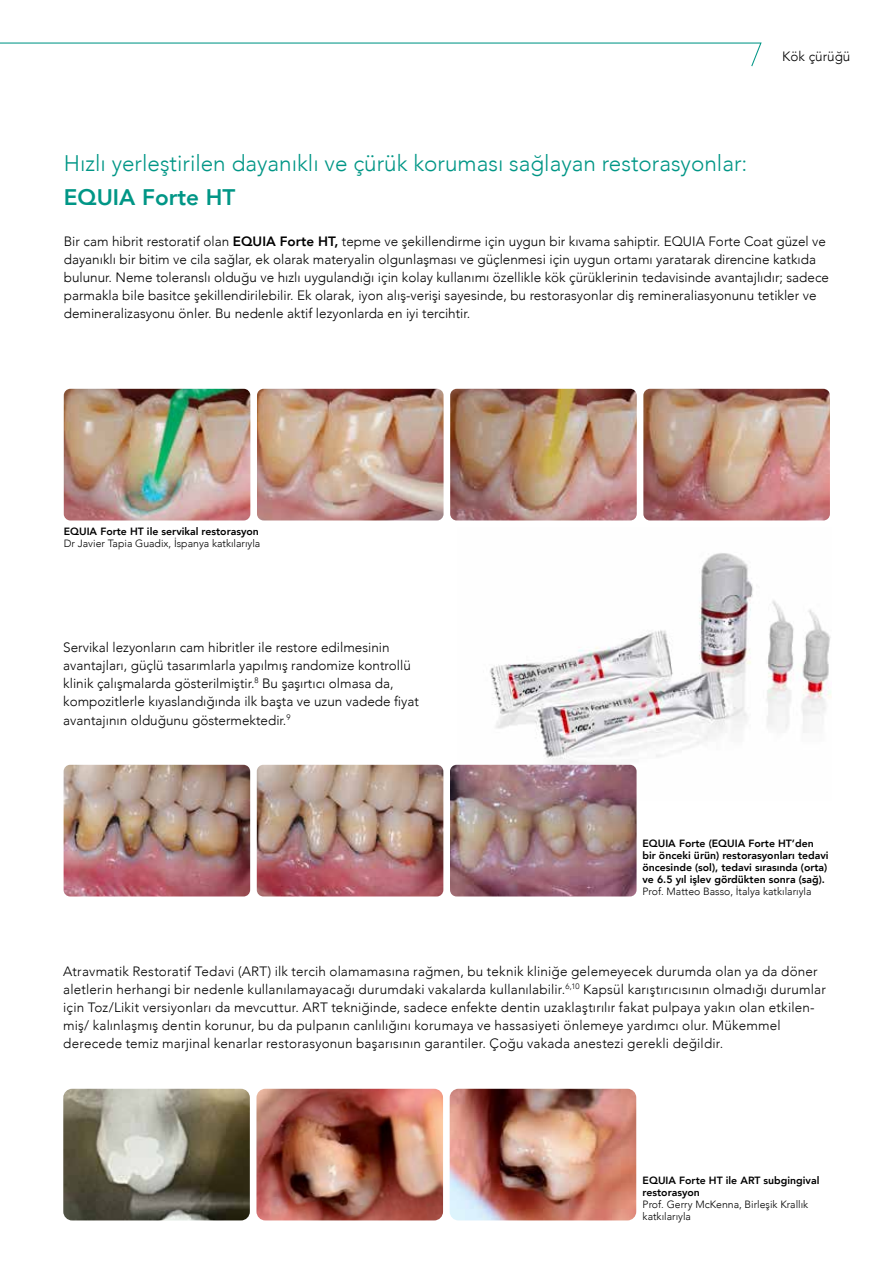
<style>
.page{position:relative;width:893px;height:1263px;background:#fff}
.page>*{position:absolute;margin:0;border:0;box-sizing:border-box;transform-origin:0 0}
.t1{font:300 22.5px "Avenir";color:#009686}
.t2{font:800 22.5px "Avenir";color:#009686}
.t3{font:300 13.5px/18px "Avenir";color:#000}
.t4{font:800 10.5px/12px "Avenir";color:#000}
.t5{font:300 10.5px/12px "Avenir";color:#000}
.s1{font-weight:800}
</style>
<div class="page">
<img style="left:457px;top:553px;width:374px;height:212px">
<img style="left:64px;top:389px;width:186px;height:131px">
<img style="left:257px;top:389px;width:187px;height:131px">
<img style="left:450px;top:389px;width:187px;height:131px">
<img style="left:643px;top:389px;width:187px;height:131px">
<img style="left:64px;top:765px;width:186px;height:131px">
<img style="left:257px;top:765px;width:186px;height:131px">
<img style="left:450px;top:765px;width:187px;height:131px">
<img style="left:63px;top:1089px;width:187px;height:131px">
<img style="left:256px;top:1089px;width:187px;height:131px">
<img style="left:450px;top:1089px;width:186px;height:131px">
<svg style="left:0;top:42px;width:762px;height:25px"></svg>
<p class="t3" style="left:782px;top:47px;width:70px">Kök çürüğü</p>
<h1 class="t1" style="left:64px;top:150px;width:685px">Hızlı yerleştirilen dayanıklı ve çürük koruması sağlayan restorasyonlar:</h1>
<h1 class="t2" style="left:64px;top:179px;width:173px">EQUIA Forte HT</h1>
<p class="t3" style="left:64px;top:232px;width:767px">Bir cam hibrit restoratif olan <span class="s1">EQUIA Forte HT,</span> tepme ve şekillendirme için uygun bir kıvama sahiptir. EQUIA Forte Coat güzel ve dayanıklı bir bitim ve cila sağlar, ek olarak materyalin olgunlaşması ve güçlenmesi için uygun ortamı yaratarak direncine katkıda bulunur. Neme toleranslı olduğu ve hızlı uygulandığı için kolay kullanımı özellikle kök çürüklerinin tedavisinde avantajlıdır; sadece parmakla bile basitce şekillendirilebilir. Ek olarak, iyon alış-verişi sayesinde, bu restorasyonlar diş remineraliasyonunu tetikler ve demineralizasyonu önler. Bu nedenle aktif lezyonlarda en iyi tercihtir.</p>
<p class="t4" style="left:64px;top:526px;width:197px">EQUIA Forte HT ile servikal restorasyon</p>
<p class="t5" style="left:64px;top:538px;width:198px">Dr Javier Tapia Guadix, İspanya katkılarıyla</p>
<p class="t3" style="left:63px;top:638px;width:357px">Servikal lezyonların cam hibritler ile restore edilmesinin avantajları, güçlü tasarımlarla yapılmış randomize kontrollü klinik çalışmalarda gösterilmiştir.<sup>8</sup> Bu şaşırtıcı olmasa da, kompozitlerle kıyaslandığında ilk başta ve uzun vadede fiyat avantajının olduğunu göstermektedir.<sup>9</sup></p>
<p class="t4" style="left:642px;top:837px;width:188px">EQUIA Forte (EQUIA Forte HT’den bir önceki ürün) restorasyonları tedavi öncesinde (sol), tedavi sırasında (orta) ve 6.5 yıl işlev gördükten sonra (sağ).</p>
<p class="t5" style="left:642px;top:885px;width:171px">Prof. Matteo Basso, İtalya katkılarıyla</p>
<p class="t3" style="left:63px;top:962px;width:764px">Atravmatik Restoratif Tedavi (ART) ilk tercih olamamasına rağmen, bu teknik kliniğe gelemeyecek durumda olan ya da döner aletlerin herhangi bir nedenle kullanılamayacağı durumdaki vakalarda kullanılabilir.<sup>6,10</sup> Kapsül karıştırıcısının olmadığı durumlar için Toz/Likit versiyonları da mevcuttur. ART tekniğinde, sadece enfekte dentin uzaklaştırılır fakat pulpaya yakın olan etkilen&shy;miş/ kalınlaşmış dentin korunur, bu da pulpanın canlılığını korumaya ve hassasiyeti önlemeye yardımcı olur. Mükemmel derecede temiz marjinal kenarlar restorasyonun başarısının garantiler. Çoğu vakada anestezi gerekli değildir.</p>
<p class="t4" style="left:643px;top:1174px;width:178px">EQUIA Forte HT ile ART subgingival restorasyon</p>
<p class="t5" style="left:643px;top:1198px;width:167px">Prof. Gerry McKenna, Birleşik Krallık katkılarıyla</p>
</div>
